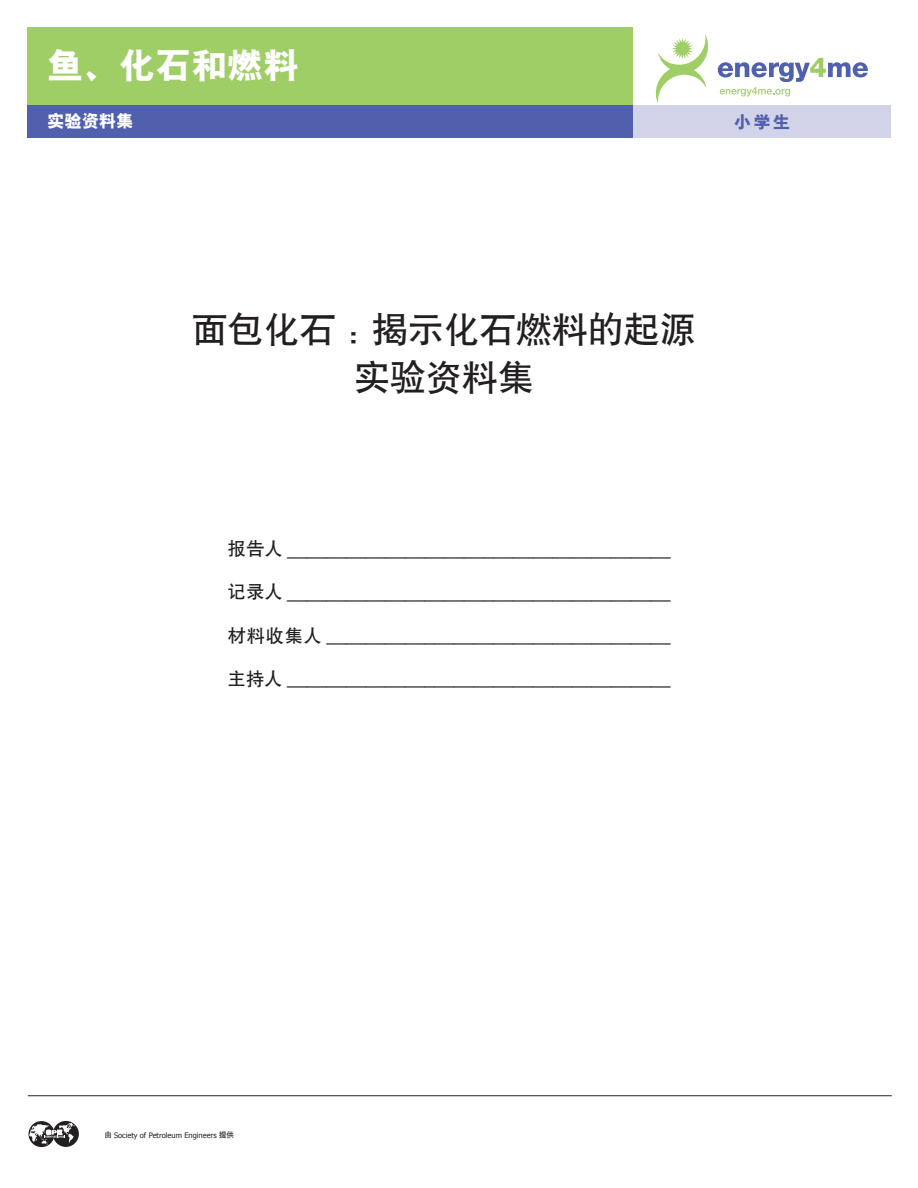
<style>
.page{position:relative;width:918px;height:1188px;background:#fff}
.page>*{position:absolute;margin:0;border:0;box-sizing:border-box;transform-origin:0 0}
.t1{font:36px/48px "H Yb 1 gj";color:#231f20;text-align:center}
.t2{font:36px "H Yb 9 gj";color:#fff}
.t3{font:18px "Tahoma";color:#231f20}
.t4{font:17.25px "H Yb 9 gj";color:#fff}
.t5{font:17.25px "H Yb 9 gj";color:#5060ac}
.t6{font:7.5px "Tahoma";color:#231f20}
.s1{font-family:"H Yb 1 gj"}
</style>
<div class="page">
<div style="left:633px;top:105px;width:258px;height:33px;background:#d2d3e9"></div>
<div style="left:27px;top:27px;width:606px;height:77px;background:#9fce66"></div>
<div style="left:27px;top:105px;width:606px;height:33px;background:#5060ac"></div>
<svg style="left:28px;top:1121px;width:26px;height:26px"></svg>
<div style="left:53px;top:1121px;width:26px;height:26px;background:#231f20;border-radius:50%"></div>
<svg style="left:29px;top:1123px;width:46px;height:22px"></svg>
<hr style="left:28px;top:1095px;width:864px;height:1px;background:#231f20">
<svg style="left:656px;top:34px;width:53px;height:69px"></svg>
<svg style="left:718px;top:58px;width:150px;height:38px"></svg>
<h1 class="t2" style="left:47px;top:47px;width:253px">鱼、化石和燃料</h1>
<p class="t4" style="left:47px;top:112px;width:88px">实验资料集</p>
<p class="t5" style="left:734px;top:113px;width:58px">小学生</p>
<h1 class="t1" style="left:192px;top:305px;width:505px">面包化石：揭示化石燃料的起源实验资料集</h1>
<p class="t3" style="left:228px;top:542px;width:444px"><span class="s1">报告人</span> _______________________________________</p>
<p class="t3" style="left:228px;top:585px;width:444px"><span class="s1">记录人</span> _______________________________________</p>
<p class="t3" style="left:228px;top:628px;width:444px"><span class="s1">材料收集人</span> ___________________________________</p>
<p class="t3" style="left:228px;top:671px;width:444px"><span class="s1">主持人</span> _______________________________________</p>
<p class="t6" style="left:105px;top:1132px;width:131px"><span class="s1">由</span> Society of Petroleum Engineers <span class="s1">提供</span></p>
</div>
